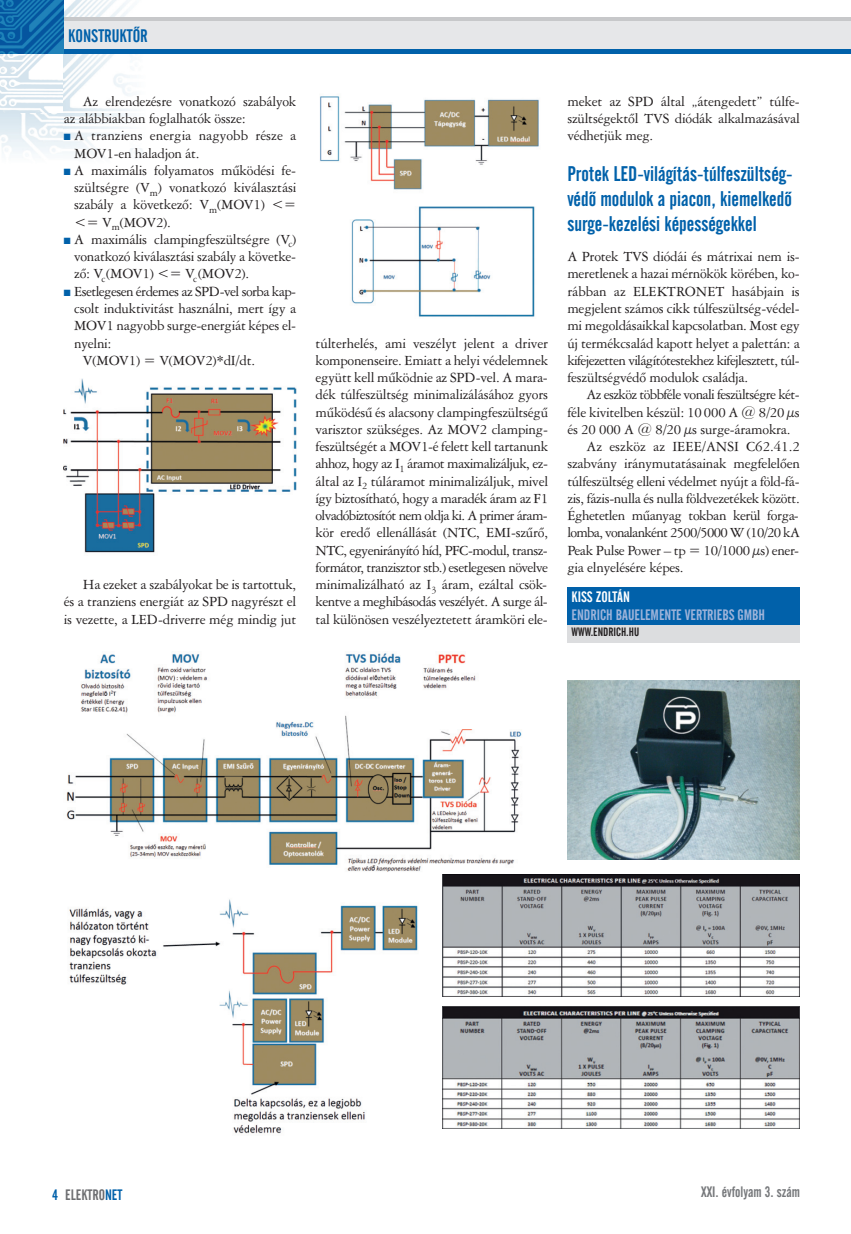
<style>
.page{position:relative;width:851px;height:1234px;background:#fff}
.page>*{position:absolute;margin:0;border:0;box-sizing:border-box;transform-origin:0 0}
.t1{font:21px/25.2px "Alternate Gothic 2 HU Normal";color:#0161aa;text-align:justify}
.t2{font:18px "Alternate Gothic 2 HU Normal";color:#0161aa}
.t3{font:15px/17.2px "Ameri Garamond HU Normal";letter-spacing:-.015em;color:#231f20;text-align:justify}
.t4{font:15px "Ameri Garamond HU Normal";letter-spacing:-.04em;color:#231f20}
.t5{font:15px "Ameri Garamond HU Normal";letter-spacing:-.05em;color:#231f20}
.t6{font:15px "Alternate Gothic 2 HU Normal";color:#9fb4da}
.t7{font:15px "Alternate Gothic 2 HU Normal";color:#76787b}
.t8{font:15px "Alternate Gothic 2 HU Normal";color:#6c6d70}
.t9{font:15px "Alternate Gothic 2 HU Normal";color:#fff}
.t10{font:12px "Alternate Gothic 2 HU Normal";color:#231f20}
.s1{color:#0161aa}
</style>
<div class="page">
<img style="left:0;top:53px;width:64px;height:61px">
<img style="left:0;top:114px;width:64px;height:40px">
<img style="left:64px;top:0;width:83px;height:153px">
<hr style="left:64px;top:17px;width:786px;height:4px;background:#c7c8ca">
<hr style="left:0;top:49px;width:850px;height:4px;background:#0161aa">
<div style="left:0;top:21px;width:850px;height:28px;background:#e6e7e9"></div>
<img style="left:0;top:0;width:64px;height:53px">
<img style="left:64px;top:378px;width:232px;height:175px">
<img style="left:320px;top:96px;width:219px;height:221px">
<img style="left:567px;top:680px;width:232px;height:179px">
<img style="left:66px;top:653px;width:456px;height:219px">
<img style="left:69px;top:899px;width:349px;height:235px">
<img style="left:442px;top:874px;width:357px;height:122px">
<img style="left:442px;top:1006px;width:357px;height:122px">
<div style="left:567px;top:587px;width:232px;height:37px;background:#0161aa"></div>
<div style="left:567px;top:625px;width:232px;height:17px;background:#dcdddf"></div>
<p class="t2" style="left:68px;top:29px;width:81px">KONSTRUKTÔR</p>
<p class="t3" style="left:64px;top:94px;width:234px;text-indent:19px">Az elrendezésre vonatkozó szabályok az alábbiakban foglalhatók össze:</p>
<p class="t3" style="left:74px;top:128px;width:224px;text-indent:-10px"><span class="s1">■</span> A tranziens energia nagyobb része a<br>MOV1-en haladjon át.</p>
<p class="t3" style="left:74px;top:163px;width:224px;text-indent:-10px"><span class="s1">■</span> A maximális folyamatos mûködési fe&shy;szültségre (V<sub>m</sub>) vonatkozó kiválasztási szabály a következô: V<sub>m</sub>(MOV1) &lt;= &lt;= V<sub>m</sub>(MOV2).</p>
<p class="t3" style="left:74px;top:232px;width:224px;text-indent:-10px"><span class="s1">■</span> A maximális clampingfeszültségre (V<sub>c</sub>) vonatkozó kiválasztási szabály a követke&shy;zô: V<sub>c</sub>(MOV1) &lt;= V<sub>c</sub>(MOV2).</p>
<p class="t4" style="left:64px;top:286px;width:234px"><span class="s1">■</span> Esetlegesen érdemes az SPD-vel sorba kap-</p>
<p class="t3" style="left:74px;top:301px;width:224px">csolt induktivitást használni, mert így a</p>
<p class="t3" style="left:74px;top:318px;width:223px">MOV1 nagyobb surge-energiát képes el-</p>
<p class="t3" style="left:74px;top:335px;width:39px">nyelni:</p>
<p class="t3" style="left:83px;top:352px;width:174px">V(MOV1) = V(MOV2)*dI/dt.</p>
<p class="t3" style="left:64px;top:577px;width:234px;text-indent:19px">Ha ezeket a szabályokat be is tartottuk, és a tranziens energiát az SPD nagyrészt el is vezette, a LED-driverre még mindig jut</p>
<p class="t3" style="left:315px;top:335px;width:234px">túlterhelés, ami veszélyt jelent a driver komponenseire. Emiatt a helyi védelemnek együtt kell mûködnie az SPD-vel. A mara&shy;dék túlfeszültség minimalizálásához gyors mûködésû és alacsony clampingfeszültségû varisztor szükséges. Az MOV2 clamping&shy;feszültségét a MOV1-é felett kell tartanunk ahhoz, hogy az I<sub>1</sub> áramot maximalizáljuk, ez&shy;által az I<sub>2</sub> túláramot minimalizáljuk, mivel így biztosítható, hogy a maradék áram az F1 olvadóbiztosítót nem oldja ki. A primer áram&shy;kör eredô ellenállását (NTC, EMI-szûrô, NTC, egyenirányító híd, PFC-modul, transz&shy;formátor, tranzisztor stb.) esetlegesen növelve minimalizálható az I<sub>3</sub> áram, ezáltal csök&shy;kentve a meghibásodás veszélyét. A surge ál&shy;tal különösen veszélyeztetett áramköri ele-</p>
<p class="t3" style="left:567px;top:94px;width:234px">meket az SPD által „átengedett” túlfe&shy;szültségektôl TVS diódák alkalmazásával védhetjük meg.</p>
<h1 class="t1" style="left:567px;top:162px;width:227px">Protek LED-világítás-túlfeszültség&shy;védô modulok a piacon, kiemelkedô surge-kezelési képességekkel</h1>
<p class="t3" style="left:567px;top:249px;width:234px">A Protek TVS diódái és mátrixai nem is&shy;meretlenek a hazai mérnökök körében, ko&shy;rábban az ELEKTRONET hasábjain is megjelent számos cikk túlfeszültség-védel&shy;mi megoldásaikkal kapcsolatban. Most egy új termékcsalád kapott helyet a palettán: a kifejezetten világítótestekhez kifejlesztett, túl&shy;feszültségvédô modulok családja.</p>
<p class="t4" style="left:586px;top:389px;width:215px">Az eszköz többféle vonali feszültségre két-</p>
<p class="t3" style="left:567px;top:404px;width:234px">féle kivitelben készül: 10 000 A @ 8/20 μs</p>
<p class="t3" style="left:567px;top:421px;width:225px">és 20 000 A @ 8/20 μs surge-áramokra.</p>
<p class="t3" style="left:586px;top:439px;width:215px">Az eszköz az IEEE/ANSI C62.41.2</p>
<p class="t3" style="left:567px;top:456px;width:234px">szabvány iránymutatásainak megfelelôen</p>
<p class="t3" style="left:567px;top:473px;width:234px">túlfeszültség elleni védelmet nyújt a föld-fá-</p>
<p class="t3" style="left:567px;top:490px;width:234px">zis, fázis-nulla és nulla földvezetékek között.</p>
<p class="t3" style="left:567px;top:508px;width:233px">Éghetetlen mûanyag tokban kerül forga-</p>
<p class="t5" style="left:567px;top:527px;width:234px">lomba, vonalanként 2500/5000 W (10/20 kA</p>
<p class="t3" style="left:567px;top:542px;width:233px">Peak Pulse Power – tp = 10/1000 μs) ener-</p>
<p class="t3" style="left:567px;top:559px;width:118px">gia elnyelésére képes.</p>
<p class="t9" style="left:571px;top:591px;width:60px">KISS ZOLTÁN</p>
<p class="t6" style="left:571px;top:609px;width:195px">ENDRICH BAUELEMENTE VERTRIEBS GMBH</p>
<p class="t10" style="left:571px;top:627px;width:69px">WWW.ENDRICH.HU</p>
<p class="t8" style="left:52px;top:1188px;width:72px"><span class="s1">4</span> ELEKTRO<span class="s1">NET</span></p>
<p class="t7" style="left:701px;top:1186px;width:100px">XXI. évfolyam 3. szám</p>
</div>
